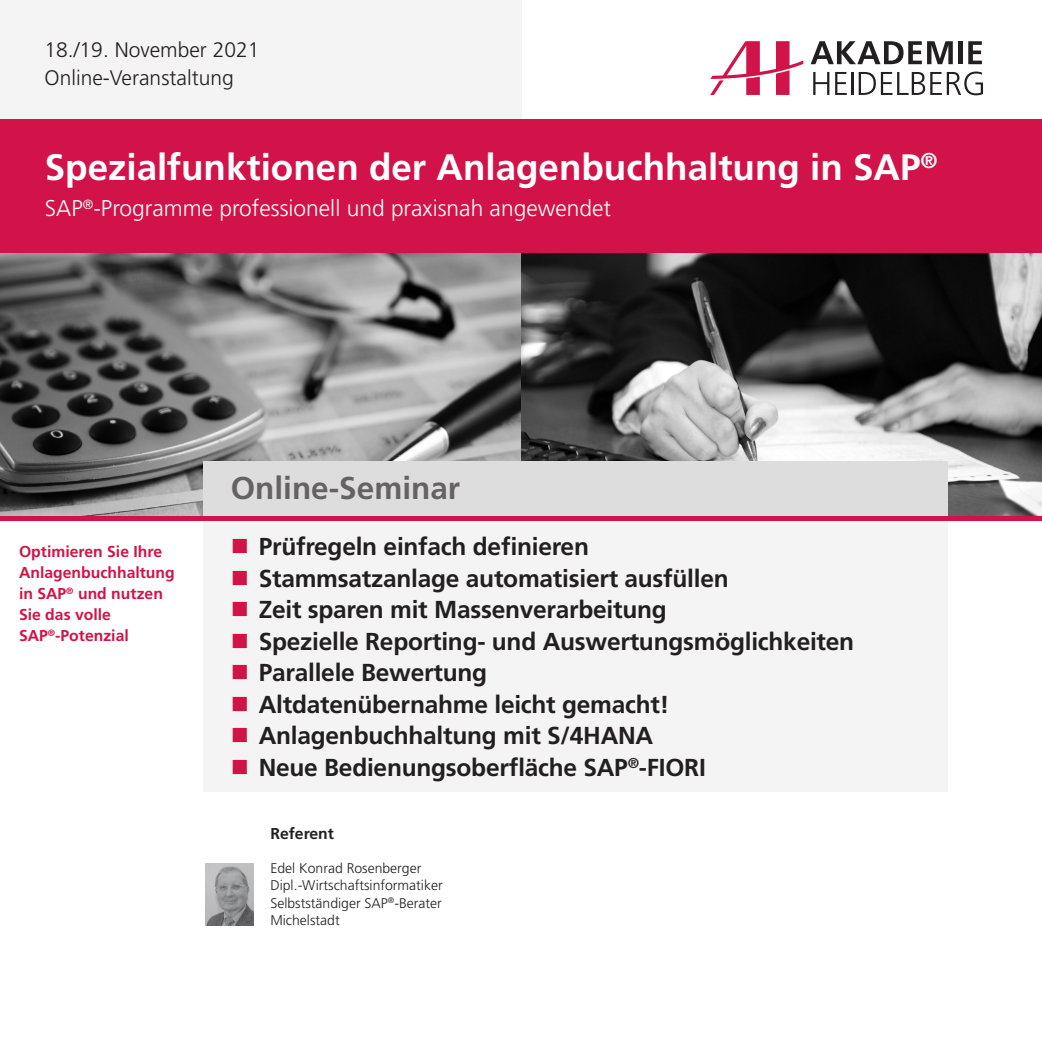
<style>
.page{position:relative;width:1042px;height:1042px;background:#fff}
.page>*{position:absolute;margin:0;border:0;box-sizing:border-box;transform-origin:0 0}
.t1{font:700 36.75px "Frutiger LT Pro";color:#fff}
.t2{font:700 31.5px "Frutiger LT Pro";color:#656263}
.t3{font:700 24.5px/31.5px "Frutiger LT Pro";letter-spacing:-.01em;color:#231f20}
.t4{font:300 22.75px "Frutiger LT Pro";color:#fff}
.t5{font:300 21px/28px "Frutiger LT Pro";color:#231f20}
.t6{font:700 15.75px/21px "Frutiger LT Pro";color:#d11349}
.t7{font:700 15.75px "Frutiger LT Pro";color:#231f20}
.t8{font:300 14px/17.5px "Frutiger LT Pro";color:#231f20}
</style>
<div class="page">
<div style="left:0;top:0;width:521px;height:120px;background:#f4f4f4"></div>
<div style="left:203px;top:519px;width:744px;height:273px;background:#f4f4f4"></div>
<div style="left:0;top:120px;width:1042px;height:133px;background:#d11349"></div>
<svg style="left:810px;top:41px;width:143px;height:23px"></svg>
<div style="left:958px;top:41px;width:5px;height:23px;background:#231f20"></div>
<svg style="left:968px;top:41px;width:14px;height:23px"></svg>
<svg style="left:813px;top:72px;width:16px;height:23px"></svg>
<svg style="left:835px;top:72px;width:12px;height:23px"></svg>
<hr style="left:851px;top:72px;width:2px;height:23px;background:#231f20">
<svg style="left:710px;top:41px;width:93px;height:54px"></svg>
<svg style="left:858px;top:72px;width:125px;height:23px"></svg>
<img style="left:0;top:253px;width:1042px;height:268px">
<div style="left:203px;top:461px;width:744px;height:60px;background:#deddde"></div>
<hr style="left:0;top:516px;width:1042px;height:4px;background:#d11349">
<img style="left:205px;top:863px;width:48px;height:63px">
<p class="t5" style="left:45px;top:38px;width:216px">18./19. November 2021<br>Online-Veranstaltung</p>
<h1 class="t1" style="left:45px;top:152px;width:894px">Spezialfunktionen der Anlagenbuchhaltung in SAP<sup>®</sup></h1>
<p class="t4" style="left:45px;top:199px;width:568px">SAP<sup>®</sup>-Programme professionell und praxisnah angewendet</p>
<p class="t6" style="left:19px;top:542px;width:157px">Optimieren Sie Ihre<br>Anlagenbuchhaltung in SAP<sup>®</sup> und nutzen<br>Sie das volle<br>SAP<sup>®</sup>-Potenzial</p>
<p class="t2" style="left:231px;top:476px;width:231px">Online-Seminar</p>
<p class="t3" style="left:259px;top:533px;width:597px">Prüfregeln einfach definieren<br>Stammsatzanlage automatisiert ausfüllen<br>Zeit sparen mit Massenverarbeitung<br>Spezielle Reporting- und Auswertungsmöglichkeiten Parallele Bewertung<br>Altdatenübernahme leicht gemacht!<br>Anlagenbuchhaltung mit S/4HANA<br>Neue Bedienungsoberfläche SAP<sup>®</sup>-FIORI</p>
<p class="t7" style="left:270px;top:827px;width:65px">Referent</p>
<p class="t8" style="left:270px;top:860px;width:174px">Edel Konrad Rosenberger<br>Dipl.-Wirtschaftsinformatiker<br>Selbstständiger SAP<sup>®</sup>-Berater<br>Michelstadt</p>
</div>
